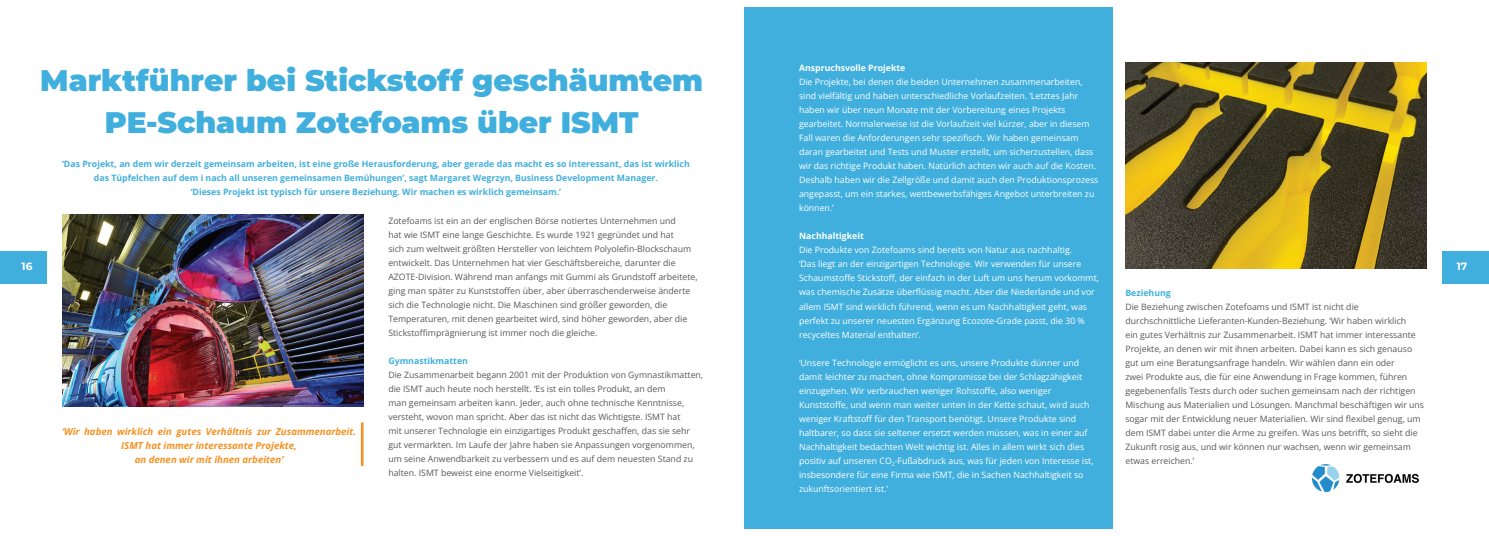
<style>
.page{position:relative;width:1489px;height:536px;background:#fff}
.page>*{position:absolute;margin:0;border:0;box-sizing:border-box;transform-origin:0 0}
.t1{font:900 29.75px/42px "Montserrat";color:#41afdd;text-align:center}
.t2{font:700 10.5px "Montserrat";color:#fff}
.t3{font:italic 700 9.62px/14px "Open Sans";color:#f59222;text-align:center}
.t4{font:8.75px/14px "Open Sans";color:#57585a}
.t5{font:8.75px/14px "Open Sans";color:#fff}
.t6{font:700 8.75px/14px "Open Sans";color:#41afdd;text-align:center}
.t7{font:700 8.75px "Open Sans";color:#fff}
</style>
<div class="page">
<div style="left:744px;top:7px;width:368px;height:521px;background:#41afdd"></div>
<img style="left:1125px;top:62px;width:301px;height:206px">
<img style="left:62px;top:215px;width:301px;height:191px">
<img style="left:1311px;top:464px;width:108px;height:29px">
<div style="left:0;top:251px;width:47px;height:32px;background:#41afdd"></div>
<div style="left:1442px;top:251px;width:46px;height:32px;background:#41afdd"></div>
<hr style="left:361px;top:422px;width:2px;height:44px;background:#f59222">
<p class="t7" style="left:799px;top:62px;width:108px">Anspruchsvolle Projekte</p>
<p class="t5" style="left:799px;top:75px;width:301px">Die Projekte, bei denen die beiden Unternehmen zusammenarbeiten, sind vielfältig und haben unterschiedliche Vorlaufzeiten. ‘Letztes Jahr haben wir über neun Monate mit der Vorbereitung eines Projekts gearbeitet. Normalerweise ist die Vorlaufzeit viel kürzer, aber in diesem Fall waren die Anforderungen sehr spezifisch. Wir haben gemeinsam daran gearbeitet und Tests und Muster erstellt, um sicherzustellen, dass wir das richtige Produkt haben. Natürlich achten wir auch auf die Kosten.<br>Deshalb haben wir die Zellgröße und damit auch den Produktionsprozess angepasst, um ein starkes, wettbewerbsfähiges Angebot unterbreiten zu können.’</p>
<p class="t7" style="left:799px;top:230px;width:66px">Nachhaltigkeit</p>
<p class="t5" style="left:799px;top:243px;width:301px">Die Produkte von Zotefoams sind bereits von Natur aus nachhaltig.<br>‘Das liegt an der einzigartigen Technologie. Wir verwenden für unsere Schaumstoffe Stickstoff, der einfach in der Luft um uns herum vorkommt, was chemische Zusätze überflüssig macht. Aber die Niederlande und vor allem ISMT sind wirklich führend, wenn es um Nachhaltigkeit geht, was perfekt zu unserer neuesten Ergänzung Ecozote-Grade passt, die 30 % recyceltes Material enthalten’.</p>
<p class="t5" style="left:799px;top:355px;width:296px">‘Unsere Technologie ermöglicht es uns, unsere Produkte dünner und damit leichter zu machen, ohne Kompromisse bei der Schlagzähigkeit einzugehen. Wir verbrauchen weniger Rohstoffe, also weniger Kunststoffe, und wenn man weiter unten in der Kette schaut, wird auch weniger Kraftstoff für den Transport benötigt. Unsere Produkte sind haltbarer, so dass sie seltener ersetzt werden müssen, was in einer auf Nachhaltigkeit bedachten Welt wichtig ist. Alles in allem wirkt sich dies positiv auf unseren CO<sub>2</sub>-Fußabdruck aus, was für jeden von Interesse ist, insbesondere für eine Firma wie ISMT, die in Sachen Nachhaltigkeit so zukunftsorientiert ist.’</p>
<p class="t1" style="left:40px;top:58px;width:664px">Marktführer bei Stickstoff geschäumtem<br>PE-Schaum Zotefoams über ISMT</p>
<p class="t6" style="left:62px;top:156px;width:629px">‘Das Projekt, an dem wir derzeit gemeinsam arbeiten, ist eine große Herausforderung, aber gerade das macht es so interessant, das ist wirklich das Tüpfelchen auf dem i nach all unseren gemeinsamen Bemühungen’, sagt Margaret Wegrzyn, Business Development Manager.</p>
<p class="t6" style="left:191px;top:184px;width:372px">‘Dieses Projekt ist typisch für unsere Beziehung. Wir machen es wirklich gemeinsam.’</p>
<p class="t4" style="left:388px;top:214px;width:311px">Zotefoams ist ein an der englischen Börse notiertes Unternehmen und<br>hat wie ISMT eine lange Geschichte. Es wurde 1921 gegründet und hat<br>sich zum weltweit größten Hersteller von leichtem Polyolefin-Blockschaum entwickelt. Das Unternehmen hat vier Geschäftsbereiche, darunter die AZOTE-Division. Während man anfangs mit Gummi als Grundstoff arbeitete, ging man später zu Kunststoffen über, aber überraschenderweise änderte sich die Technologie nicht. Die Maschinen sind größer geworden, die Temperaturen, mit denen gearbeitet wird, sind höher geworden, aber die Stickstoffimprägnierung ist immer noch die gleiche.</p>
<p class="t6" style="left:388px;top:354px;width:81px">Gymnastikmatten</p>
<p class="t4" style="left:388px;top:368px;width:316px">Die Zusammenarbeit begann 2001 mit der Produktion von Gymnastikmatten, die ISMT auch heute noch herstellt. ‘Es ist ein tolles Produkt, an dem<br>man gemeinsam arbeiten kann. Jeder, auch ohne technische Kenntnisse, versteht, wovon man spricht. Aber das ist nicht das Wichtigste. ISMT hat<br>mit unserer Technologie ein einzigartiges Produkt geschaffen, das sie sehr gut vermarkten. Im Laufe der Jahre haben sie Anpassungen vorgenommen, um seine Anwendbarkeit zu verbessern und es auf dem neuesten Stand zu halten. ISMT beweist eine enorme Vielseitigkeit’.</p>
<p class="t2" style="left:22px;top:259px;width:12px">16</p>
<p class="t2" style="left:1456px;top:259px;width:12px">17</p>
<p class="t6" style="left:1125px;top:285px;width:47px">Beziehung</p>
<p class="t4" style="left:1125px;top:299px;width:300px">Die Beziehung zwischen Zotefoams und ISMT ist nicht die durchschnittliche Lieferanten-Kunden-Beziehung. ‘Wir haben wirklich<br>ein gutes Verhältnis zur Zusammenarbeit. ISMT hat immer interessante Projekte, an denen wir mit ihnen arbeiten. Dabei kann es sich genauso gut um eine Beratungsanfrage handeln. Wir wählen dann ein oder<br>zwei Produkte aus, die für eine Anwendung in Frage kommen, führen gegebenenfalls Tests durch oder suchen gemeinsam nach der richtigen Mischung aus Materialien und Lösungen. Manchmal beschäftigen wir uns sogar mit der Entwicklung neuer Materialien. Wir sind flexibel genug, um dem ISMT dabei unter die Arme zu greifen. Was uns betrifft, so sieht die Zukunft rosig aus, und wir können nur wachsen, wenn wir gemeinsam etwas erreichen.’</p>
<p class="t3" style="left:62px;top:424px;width:295px">‘Wir haben wirklich ein gutes Verhältnis zur Zusammenarbeit.<br>ISMT hat immer interessante Projekte,</p>
<p class="t3" style="left:135px;top:452px;width:150px">an denen wir mit ihnen arbeiten’</p>
</div>
